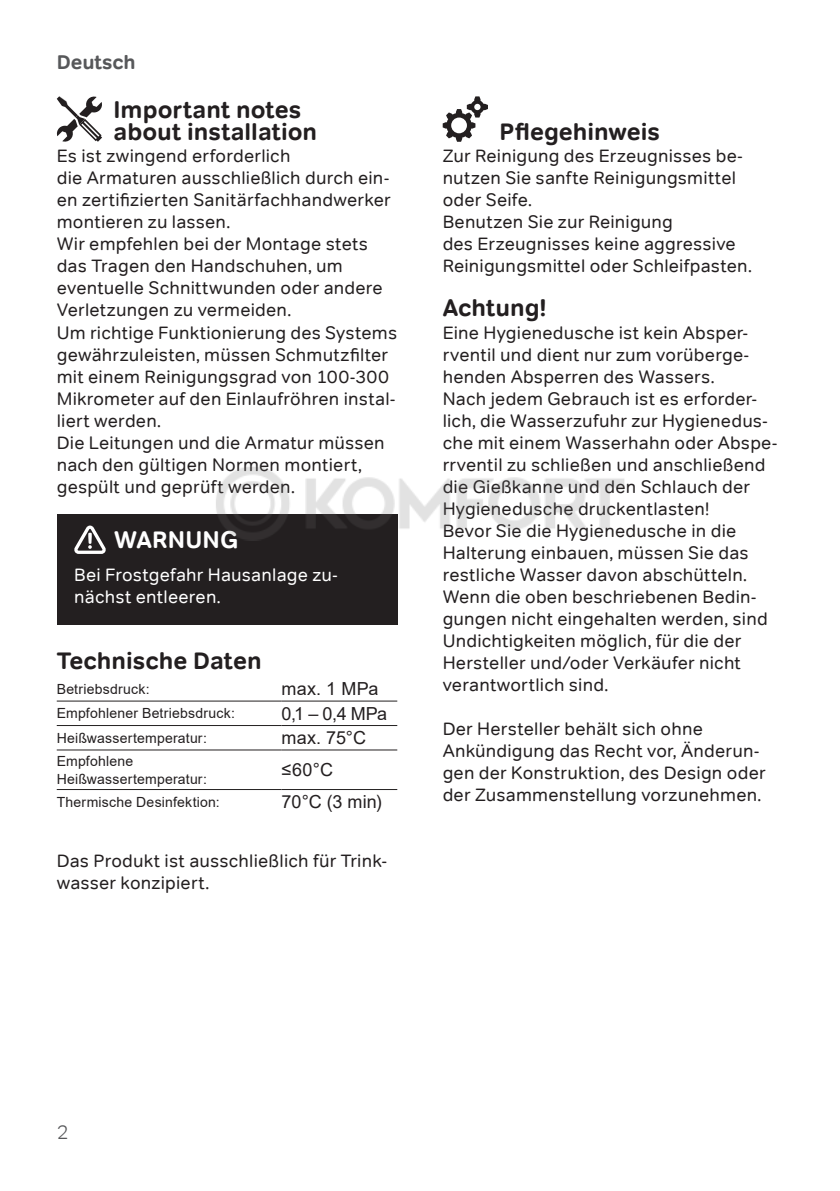
<style>
.page{position:relative;width:840px;height:1191px;background:#fff}
.page>*{position:absolute;margin:0;border:0;box-sizing:border-box;transform-origin:0 0}
.Title_1{font:700 24px/22px "Tondo Corp";color:#231f20}
.Title_1_warning{font:700 24px "Tondo Corp";letter-spacing:.005em;color:#fff}
.t1{font:700 20px "Tondo Corp";color:#57585a}
.t2{font:300 20px "Tondo Corp";color:#57585a}
.Base_txt{font:18px/22px "Tondo Corp";letter-spacing:.01em;color:#231f20}
.Base_txt_warning{font:18px/22px "Tondo Corp";letter-spacing:.01em;color:#fff}
.Table_txt{font:18px "Arial";letter-spacing:.005em;color:#231f20}
.Table_txt-2{font:14px/18px "Arial";letter-spacing:.015em;color:#231f20}
</style>
<div class="page">
<div style="left:57px;top:514px;width:340px;height:110px;background:#231f20"></div>
<svg style="left:74px;top:525px;width:32px;height:29px"></svg>
<hr style="left:57px;top:700px;width:224px;height:1px;background:#231f20">
<hr style="left:281px;top:700px;width:116px;height:1px;background:#231f20">
<hr style="left:57px;top:725px;width:224px;height:1px;background:#231f20">
<hr style="left:281px;top:725px;width:116px;height:1px;background:#231f20">
<hr style="left:57px;top:749px;width:224px;height:1px;background:#231f20">
<hr style="left:281px;top:749px;width:116px;height:1px;background:#231f20">
<hr style="left:57px;top:789px;width:224px;height:1px;background:#231f20">
<hr style="left:281px;top:789px;width:116px;height:1px;background:#231f20">
<svg style="left:56px;top:96px;width:46px;height:46px"></svg>
<svg style="left:442px;top:96px;width:45px;height:46px"></svg>
<img style="left:216px;top:467px;width:409px;height:82px">
<p class="t1" style="left:57px;top:49px;width:81px">Deutsch</p>
<p class="Title_1" style="left:113px;top:99px;width:205px">Important notes about installation</p>
<p class="Base_txt" style="left:57px;top:145px;width:335px">Es ist zwingend erforderlich<br>die Armaturen ausschließlich durch ein&shy;en zertifizierten Sanitärfachhandwerker montieren zu lassen.</p>
<p class="Base_txt" style="left:57px;top:233px;width:327px">Wir empfehlen bei der Montage stets das Tragen den Handschuhen, um eventuelle Schnittwunden oder andere Verletzungen zu vermeiden.</p>
<p class="Base_txt" style="left:57px;top:321px;width:342px">Um richtige Funktionierung des Systems gewährzuleisten, müssen Schmutzfilter mit einem Reinigungsgrad von 100-300<br>Mikrometer auf den Einlaufröhren instal&shy;liert werden.</p>
<p class="Base_txt" style="left:57px;top:431px;width:329px">Die Leitungen und die Armatur müssen nach den gültigen Normen montiert, gespült und geprüft werden.</p>
<p class="Title_1_warning" style="left:114px;top:525px;width:125px">WARNUNG</p>
<p class="Base_txt_warning" style="left:74px;top:563px;width:265px">Bei Frostgefahr Hausanlage zu&shy;nächst entleeren.</p>
<p class="Title_1" style="left:57px;top:649px;width:206px">Technische Daten</p>
<p class="Table_txt-2" style="left:57px;top:680px;width:94px">Betriebsdruck:</p>
<p class="Table_txt" style="left:281px;top:676px;width:98px">max. 1 MPa</p>
<p class="Table_txt-2" style="left:57px;top:704px;width:180px">Empfohlener Betriebsdruck:</p>
<p class="Table_txt" style="left:281px;top:701px;width:107px">0,1 – 0,4 MPa</p>
<p class="Table_txt-2" style="left:57px;top:729px;width:151px">Heißwassertemperatur:</p>
<p class="Table_txt" style="left:281px;top:725px;width:86px">max. 75°C</p>
<p class="Table_txt-2" style="left:57px;top:752px;width:151px">Empfohlene<br>Heißwassertemperatur:</p>
<p class="Table_txt" style="left:281px;top:757px;width:53px">≤60°C</p>
<p class="Table_txt-2" style="left:57px;top:793px;width:164px">Thermische Desinfektion:</p>
<p class="Table_txt" style="left:281px;top:789px;width:102px">70°C (3 min)</p>
<p class="Base_txt" style="left:57px;top:849px;width:331px">Das Produkt ist ausschließlich für Trink&shy;wasser konzipiert.</p>
<p class="Title_1" style="left:499px;top:121px;width:162px">Pflegehinweis</p>
<p class="Base_txt" style="left:442px;top:145px;width:301px">Zur Reinigung des Erzeugnisses be&shy;nutzen Sie sanfte Reinigungsmittel oder Seife.</p>
<p class="Base_txt" style="left:442px;top:211px;width:310px">Benutzen Sie zur Reinigung<br>des Erzeugnisses keine aggressive<br>Reinigungsmittel oder Schleifpasten.</p>
<p class="Title_1" style="left:442px;top:297px;width:105px">Achtung!</p>
<p class="Base_txt" style="left:442px;top:321px;width:307px;text-align:justify">Eine Hygienedusche ist kein Absper&shy;rventil und dient nur zum vorüberge&shy;henden Absperren des Wassers.</p>
<p class="Base_txt" style="left:442px;top:387px;width:336px">Nach jedem Gebrauch ist es erforder&shy;lich, die Wasserzufuhr zur Hygienedus&shy;che mit einem Wasserhahn oder Abspe&shy;rrventil zu schließen und anschließend die Gießkanne und den Schlauch der Hygienedusche druckentlasten!</p>
<p class="Base_txt" style="left:442px;top:519px;width:307px">Bevor Sie die Hygienedusche in die<br>Halterung einbauen, müssen Sie das restliche Wasser davon abschütteln.</p>
<p class="Base_txt" style="left:442px;top:585px;width:326px">Wenn die oben beschriebenen Bedin&shy;gungen nicht eingehalten werden, sind Undichtigkeiten möglich, für die der Hersteller und/oder Verkäufer nicht verantwortlich sind.</p>
<p class="Base_txt" style="left:442px;top:717px;width:324px">Der Hersteller behält sich ohne Ankündigung das Recht vor, Änderun&shy;gen der Konstruktion, des Design oder der Zusammenstellung vorzunehmen.</p>
<p class="t2" style="left:57px;top:1120px;width:14px">2</p>
</div>
